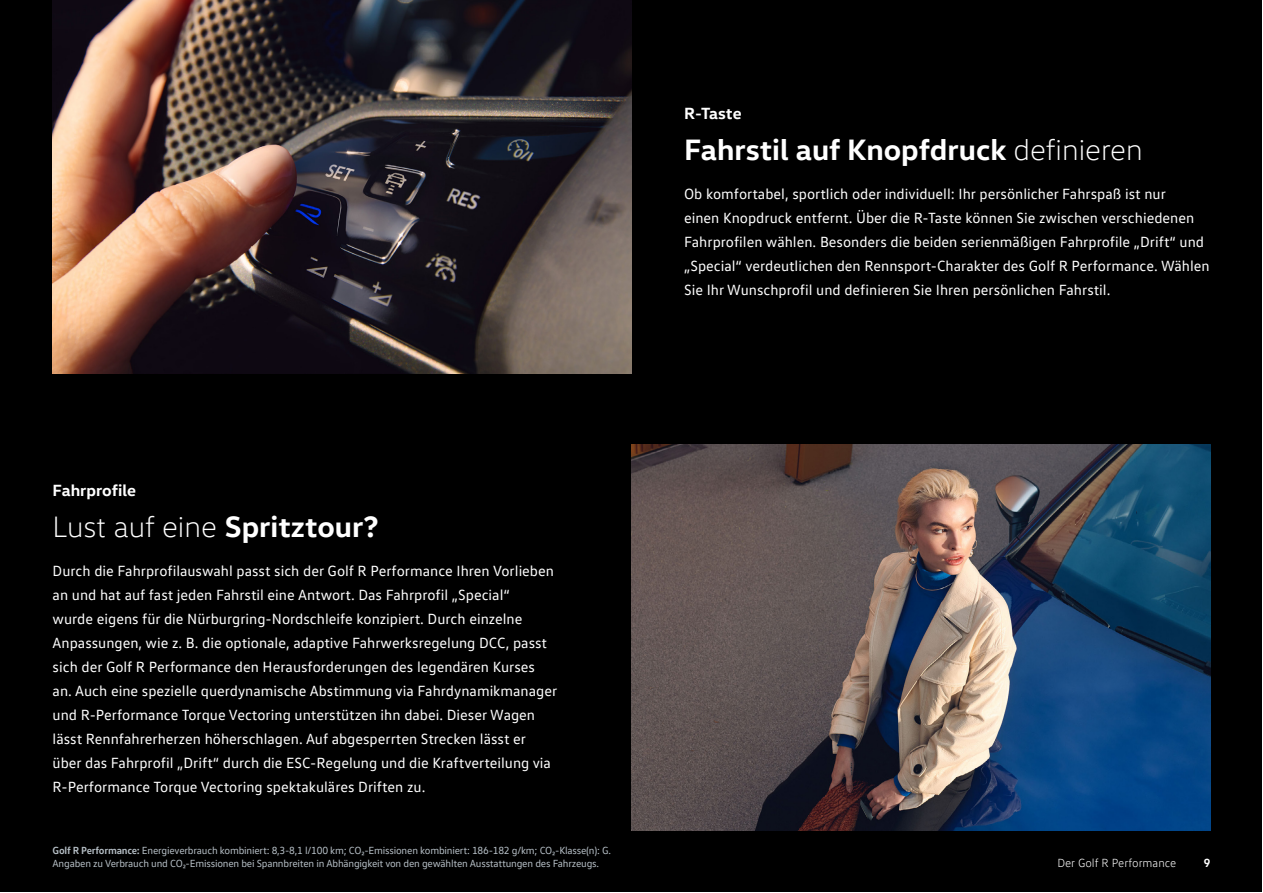
<style>
.page{position:relative;width:1263px;height:893px;background:#fff}
.page>*{position:absolute;margin:0;border:0;box-sizing:border-box;transform-origin:0 0}
.t1{font:700 30px "VW Head";color:#fff}
.t2{font:300 30px "VW Head";color:#fff}
.t3{font:700 16.5px "VW Head";color:#fff}
.t4{font:15px/24px "VW Text";color:#fff}
.t5{font:300 12px "VW Text";color:#fff}
.t6{font:700 12px "VW Text";color:#fff}
.t7{font:10.5px/13.5px "VW Text";letter-spacing:-.02em;color:#b5bec5}
.s1{font-weight:300}
.s2{font-weight:700}
</style>
<div class="page">
<div style="left:1px;top:1px;width:1261px;height:891px;background:#000"></div>
<img style="left:53px;top:0;width:578px;height:373px">
<img style="left:631px;top:445px;width:579px;height:386px">
<p class="t3" style="left:684px;top:103px;width:59px">R-Taste</p>
<h1 class="t1" style="left:684px;top:130px;width:460px">Fahrstil auf Knopfdruck <span class="s1">definieren</span></h1>
<p class="t4" style="left:684px;top:181px;width:527px">Ob komfortabel, sportlich oder individuell: Ihr persönlicher Fahrspaß ist nur<br>einen Knopdruck entfernt. Über die R-Taste können Sie zwischen verschiedenen Fahrprofilen wählen. Besonders die beiden serienmäßigen Fahrprofile „Drift“ und „Special“ verdeutlichen den Rennsport-Charakter des Golf R Performance. Wählen Sie Ihr Wunschprofil und definieren Sie Ihren persönlichen Fahrstil.</p>
<p class="t3" style="left:53px;top:480px;width:85px">Fahrprofile</p>
<h1 class="t2" style="left:53px;top:509px;width:328px">Lust auf eine <span class="s2">Spritztour?</span></h1>
<p class="t4" style="left:53px;top:558px;width:506px">Durch die Fahrprofilauswahl passt sich der Golf R Performance Ihren Vorlieben an und hat auf fast jeden Fahrstil eine Antwort. Das Fahrprofil „Special“<br>wurde eigens für die Nürburgring-Nordschleife konzipiert. Durch einzelne Anpassungen, wie z. B. die optionale, adaptive Fahrwerksregelung DCC, passt sich der Golf R Performance den Herausforderungen des legendären Kurses an. Auch eine spezielle querdynamische Abstimmung via Fahrdynamikmanager und R-Performance Torque Vectoring unterstützen ihn dabei. Dieser Wagen lässt Rennfahrerherzen höherschlagen. Auf abgesperrten Strecken lässt er über das Fahrprofil „Drift“ durch die ESC-Regelung und die Kraftverteilung via R-Performance Torque Vectoring spektakuläres Driften zu.</p>
<p class="t7" style="left:53px;top:843px;width:560px"><span class="s2">Golf R Performance:</span> Energieverbrauch kombiniert: 8,3-8,1 l/100 km; CO₂-Emissionen kombiniert: 186-182 g/km; CO₂-Klasse(n): G.<br>Angaben zu Verbrauch und CO₂-Emissionen bei Spannbreiten in Abhängigkeit von den gewählten Ausstattungen des Fahrzeugs.</p>
<p class="t5" style="left:1057px;top:856px;width:121px">Der Golf R Performance</p>
<p class="t6" style="left:1204px;top:855px;width:8px">9</p>
</div>
